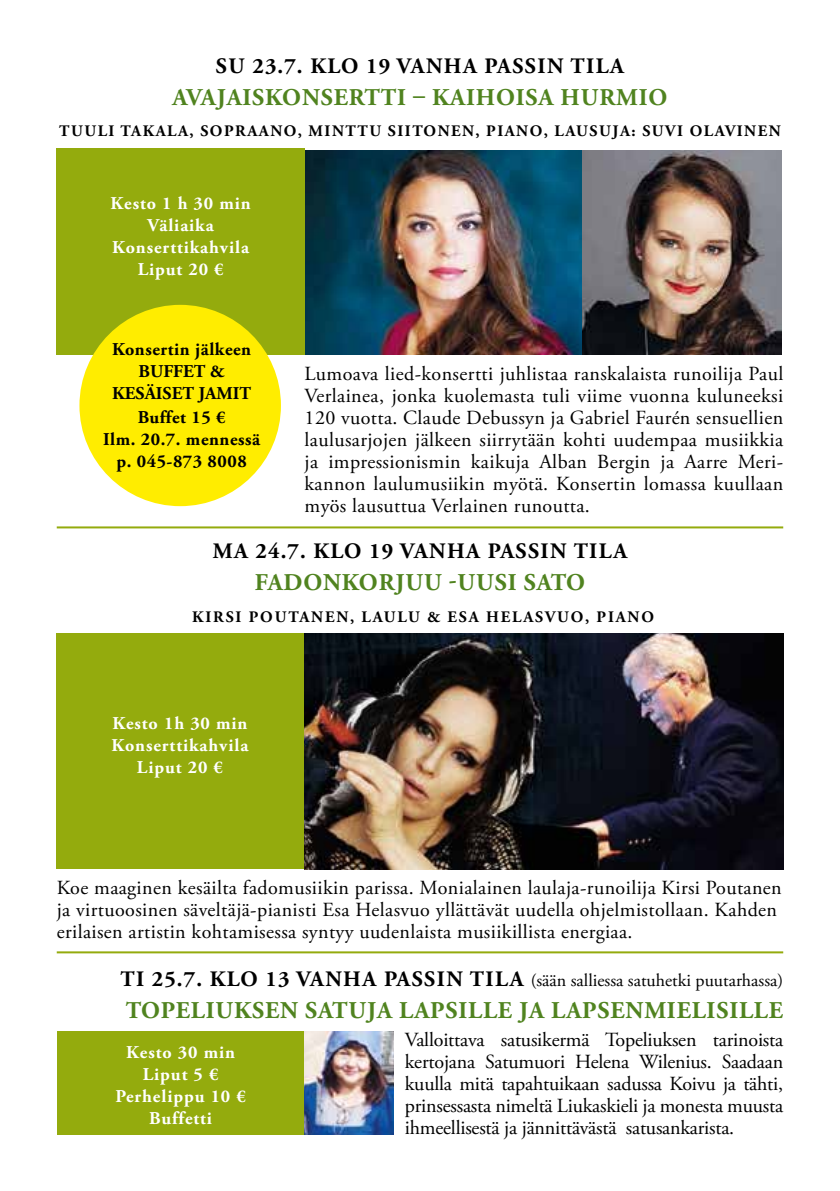
<style>
.page{position:relative;width:840px;height:1191px;background:#fff}
.page>*{position:absolute;margin:0;border:0;box-sizing:border-box;transform-origin:0 0}
.t1{font:700 24px "Adobe Garamond Pro";letter-spacing:.035em;color:#50831f}
.t2{font:700 22px "Adobe Garamond Pro";letter-spacing:.065em;color:#000}
.t3{font:20px/22px "Adobe Garamond Pro";letter-spacing:.02em;color:#000;text-align:justify}
.t4{font:700 18px/22px "Adobe Garamond Pro";letter-spacing:.05em;color:#fff;text-align:center}
.t5{font:18px "Adobe Garamond Pro";color:#000}
.t6{font:700 18px/22px "Adobe Garamond Pro";letter-spacing:.03em;color:#000;text-align:center}
.t7{font:700 18px/22px "Adobe Garamond Pro";color:#000;text-align:center}
.t8{font:700 16px "Adobe Garamond Pro";letter-spacing:.095em;color:#000}
.t9{font:700 16px "Adobe Garamond Pro";letter-spacing:.115em;color:#000}
.s1{font-weight:700;font-size:22px}
</style>
<div class="page">
<img style="left:304px;top:150px;width:278px;height:204px">
<div style="left:56px;top:148px;width:248px;height:206px;background:#94ab0d"></div>
<div style="left:57px;top:633px;width:259px;height:236px;background:#94ab0d"></div>
<img style="left:304px;top:633px;width:478px;height:236px">
<div style="left:57px;top:1031px;width:247px;height:103px;background:#94ab0d"></div>
<img style="left:582px;top:150px;width:198px;height:204px">
<hr style="left:57px;top:526px;width:725px;height:2px;background:#94ab0d">
<hr style="left:57px;top:951px;width:725px;height:2px;background:#94ab0d">
<div style="left:79px;top:305px;width:202px;height:201px;background:#ffed00;border-radius:50%"></div>
<img style="left:304px;top:1031px;width:89px;height:103px">
<p class="t2" style="left:216px;top:53px;width:409px">SU 23.7. KLO 19 VANHA PASSIN TILA</p>
<p class="t1" style="left:172px;top:83px;width:496px">AVAJAISKONSERTTI – KAIHOISA HURMIO</p>
<p class="t8" style="left:59px;top:122px;width:722px">TUULI TAKALA, SOPRAANO, MINTTU SIITONEN, PIANO, LAUSUJA: SUVI OLAVINEN</p>
<p class="t4" style="left:110px;top:192px;width:142px">Kesto 1 h 30 min<br>Väliaika<br>Konserttikahvila<br>Liput 20 €</p>
<p class="t7" style="left:112px;top:338px;width:141px">Konsertin jälkeen<br>BUFFET &amp;<br>KESÄISET JAMIT</p>
<p class="t6" style="left:103px;top:406px;width:158px">Buffet 15 €<br>Ilm. 20.7. mennessä p. 045-873 8008</p>
<p class="t3" style="left:304px;top:364px;width:480px">Lumoava lied-konsertti juhlistaa ranskalaista runoilija Paul Verlainea, jonka kuolemasta tuli viime vuonna kuluneeksi 120 vuotta. Claude Debussyn ja Gabriel Faurén sensuellien laulusarjojen jälkeen siirrytään kohti uudempaa musiikkia ja impressionismin kaikuja Alban Bergin ja Aarre Meri&shy;kannon laulumusiikin myötä. Konsertin lomassa kuullaan myös lausuttua Verlainen runoutta.</p>
<p class="t2" style="left:213px;top:538px;width:415px">MA 24.7. KLO 19 VANHA PASSIN TILA</p>
<p class="t1" style="left:254px;top:568px;width:332px">FADONKORJUU -UUSI SATO</p>
<p class="t9" style="left:192px;top:607px;width:463px">KIRSI POUTANEN, LAULU &amp; ESA HELASVUO, PIANO</p>
<p class="t4" style="left:111px;top:712px;width:138px">Kesto 1h 30 min<br>Konserttikahvila<br>Liput 20 €</p>
<p class="t3" style="left:57px;top:877px;width:726px;text-align:left">Koe maaginen kesäilta fadomusiikin parissa. Monialainen laulaja-runoilija Kirsi Poutanen ja virtuoosinen säveltäjä-pianisti Esa Helasvuo yllättävät uudella ohjelmistollaan. Kahden erilaisen artistin kohtamisessa syntyy uudenlaista musiikillista energiaa.</p>
<p class="t5" style="left:120px;top:969px;width:664px"><span class="s1">TI 25.7. KLO 13 VANHA PASSIN TILA</span> (sään salliessa satuhetki puutarhassa)</p>
<p class="t1" style="left:126px;top:996px;width:658px">TOPELIUKSEN SATUJA LAPSILLE JA LAPSENMIELISILLE</p>
<p class="t3" style="left:404px;top:1029px;width:379px">Valloittava satusikermä Topeliuksen tarinoista kertojana Satumuori Helena Wilenius. Saadaan kuulla mitä tapahtuikaan sadussa Koivu ja tähti, prinsessasta nimeltä Liukaskieli ja monesta muusta ihmeellisestä ja jännittävästä satusankarista.</p>
<p class="t4" style="left:115px;top:1041px;width:132px">Kesto 30 min<br>Liput 5 €<br>Perhelippu 10 €<br>Buffetti</p>
</div>
